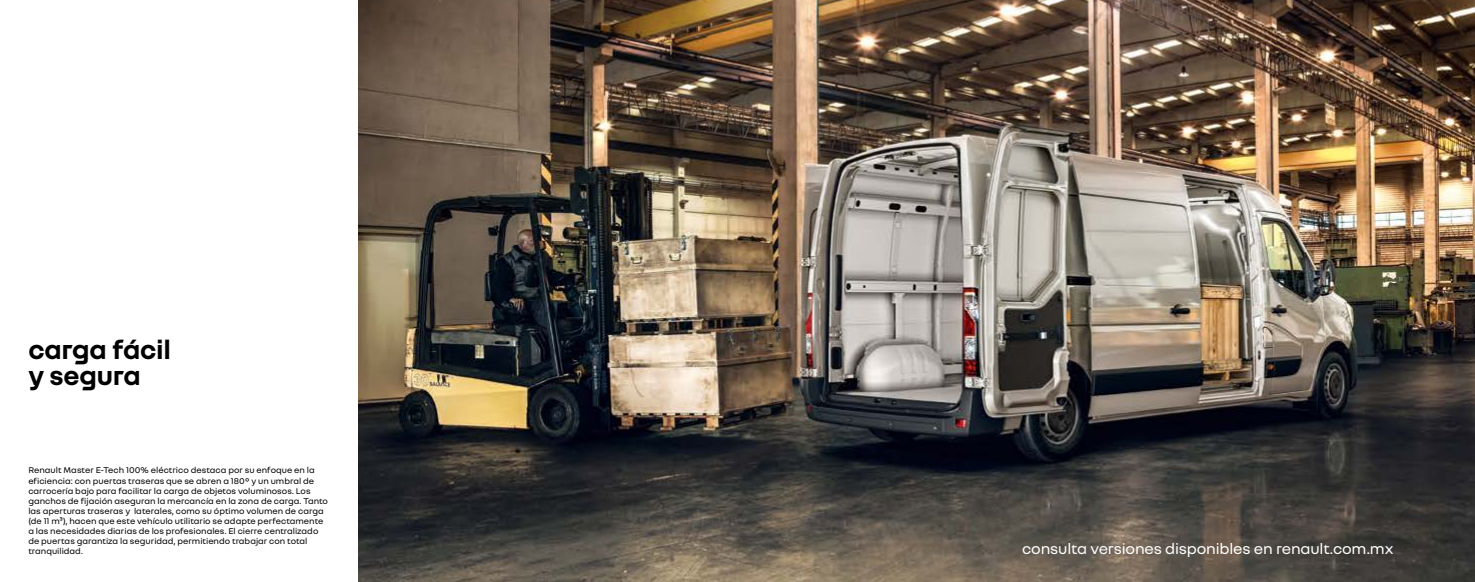
<style>
.page{position:relative;width:1475px;height:582px;background:#fff}
.page>*{position:absolute;margin:0;border:0;box-sizing:border-box;transform-origin:0 0}
.t1{font:700 28px/25.6px "Nouvel R";letter-spacing:-.01em;color:#000}
.t2{font:16px "Nouvel R";letter-spacing:-.01em;color:#fff}
.t3{font:9px/10px "Nouvel R";color:#000}
</style>
<div class="page">
<img style="left:359px;top:0;width:1115px;height:581px">
<h1 class="t1" style="left:28px;top:335px;width:144px">carga fácil y segura</h1>
<p class="t3" style="left:28px;top:464px;width:301px">Renault Master E-Tech 100% eléctrico destaca por su enfoque en la eficiencia: con puertas traseras que se abren a 180° y un umbral de carrocería bajo para facilitar la carga de objetos voluminosos. Los ganchos de fijación aseguran la mercancía en la zona de carga. Tanto las aperturas traseras y laterales, como su óptimo volumen de carga (de 11 m³), hacen que este vehículo utilitario se adapte perfectamente a las necesidades diarias de los profesionales. El cierre centralizado de puertas garantiza la seguridad, permitiendo trabajar con total tranquilidad.</p>
<h2 class="t2" style="left:1021px;top:537px;width:373px">consulta versiones disponibles en renault.com.mx</h2>
</div>
